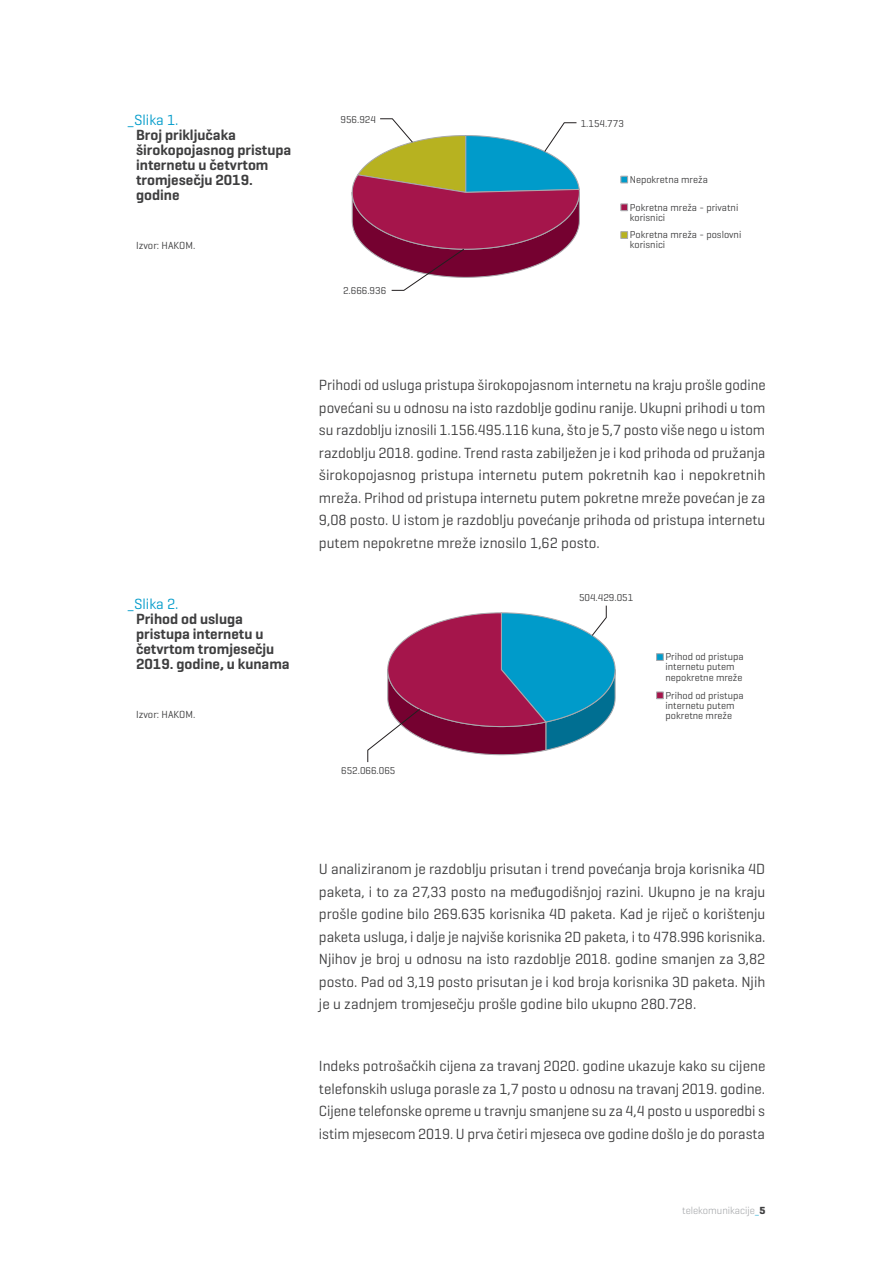
<style>
.page{position:relative;width:893px;height:1263px;background:#fff}
.page>*{position:absolute;margin:0;border:0;box-sizing:border-box;transform-origin:0 0}
.t1{font:15px/22.5px "Geogrotesque";color:#3e3e3f;text-align:justify}
.t2{font:600 15px/15px "Geogrotesque";color:#3e3e3f}
.t3{font:15px "Geogrotesque";color:#009bca}
.t4{font:10.5px "Geogrotesque";color:#3e3e3f}
.t5{font:300 10.5px "Geogrotesque";color:#9d9fa2}
.t6{font:10.2px/10.2px "Geogrotesque";color:#3e3e3f}
.s1{color:#009bca}
.s2{font-weight:700;color:#3e3e3f}
</style>
<div class="page">
<div style="left:620px;top:176px;width:8px;height:7px;background:#009bca;border:1px solid #a8a9ad"></div>
<div style="left:620px;top:203px;width:8px;height:8px;background:#a5154b;border:1px solid #a8a9ad"></div>
<div style="left:620px;top:231px;width:8px;height:8px;background:#b7b220;border:1px solid #a8a9ad"></div>
<svg style="left:351px;top:118px;width:229px;height:173px"></svg>
<svg style="left:367px;top:605px;width:249px;height:158px"></svg>
<div style="left:656px;top:653px;width:8px;height:8px;background:#009bca;border:1px solid #a8a9ad"></div>
<div style="left:656px;top:691px;width:8px;height:8px;background:#a5154b;border:1px solid #a8a9ad"></div>
<p class="t3" style="left:128px;top:110px;width:53px">_Slika 1.</p>
<p class="t2" style="left:136px;top:127px;width:157px">Broj priključaka širokopojasnog pristupa internetu u četvrtom tromjesečju 2019. godine</p>
<p class="t4" style="left:136px;top:239px;width:61px">Izvor: HAKOM.</p>
<p class="t6" style="left:340px;top:115px;width:37px">956.924</p>
<p class="t6" style="left:343px;top:287px;width:45px">2.666.936</p>
<p class="t6" style="left:581px;top:119px;width:45px">1.154.773</p>
<p class="t6" style="left:630px;top:175px;width:80px">Nepokretna mreža</p>
<p class="t6" style="left:630px;top:203px;width:110px">Pokretna mreža - privatni korisnici</p>
<p class="t6" style="left:630px;top:231px;width:113px">Pokretna mreža - poslovni korisnici</p>
<p class="t3" style="left:128px;top:594px;width:53px">_Slika 2.</p>
<p class="t2" style="left:136px;top:611px;width:155px">Prihod od usluga pristupa internetu u četvrtom tromjesečju<br>2019. godine, u kunama</p>
<p class="t4" style="left:136px;top:708px;width:61px">Izvor: HAKOM.</p>
<p class="t1" style="left:319px;top:374px;width:448px">Prihodi od usluga pristupa širokopojasnom internetu na kraju prošle godine povećani su u odnosu na isto razdoblje godinu ranije. Ukupni prihodi u tom su razdoblju iznosili 1.156.495.116 kuna, što je 5,7 posto više nego u istom razdoblju 2018. godine. Trend rasta zabilježen je i kod prihoda od pružanja širokopojasnog pristupa internetu putem pokretnih kao i nepokretnih mreža. Prihod od pristupa internetu putem pokretne mreže povećan je za 9,08 posto. U istom je razdoblju povećanje prihoda od pristupa internetu putem nepokretne mreže iznosilo 1,62 posto.</p>
<p class="t6" style="left:341px;top:767px;width:56px">652.066.065</p>
<p class="t6" style="left:579px;top:593px;width:56px">504.429.051</p>
<p class="t6" style="left:665px;top:653px;width:80px">Prihod od pristupa internetu putem nepokretne mreže</p>
<p class="t6" style="left:665px;top:691px;width:80px">Prihod od pristupa internetu putem pokretne mreže</p>
<p class="t1" style="left:319px;top:857px;width:448px">U analiziranom je razdoblju prisutan i trend povećanja broja korisnika 4D paketa, i to za 27,33 posto na međugodišnjoj razini. Ukupno je na kraju prošle godine bilo 269.635 korisnika 4D paketa. Kad je riječ o korištenju paketa usluga, i dalje je najviše korisnika 2D paketa, i to 478.996 korisnika.<br>Njihov je broj u odnosu na isto razdoblje 2018. godine smanjen za 3,82 posto. Pad od 3,19 posto prisutan je i kod broja korisnika 3D paketa. Njih je u zadnjem tromjesečju prošle godine bilo ukupno 280.728.</p>
<p class="t1" style="left:319px;top:1054px;width:448px">Indeks potrošačkih cijena za travanj 2020. godine ukazuje kako su cijene telefonskih usluga porasle za 1,7 posto u odnosu na travanj 2019. godine.<br>Cijene telefonske opreme u travnju smanjene su za 4,4 posto u usporedbi s istim mjesecom 2019. U prva četiri mjeseca ove godine došlo je do porasta</p>
<p class="t5" style="left:682px;top:1204px;width:85px">telekomunikacije<span class="s1">_</span><span class="s2">5</span></p>
</div>
